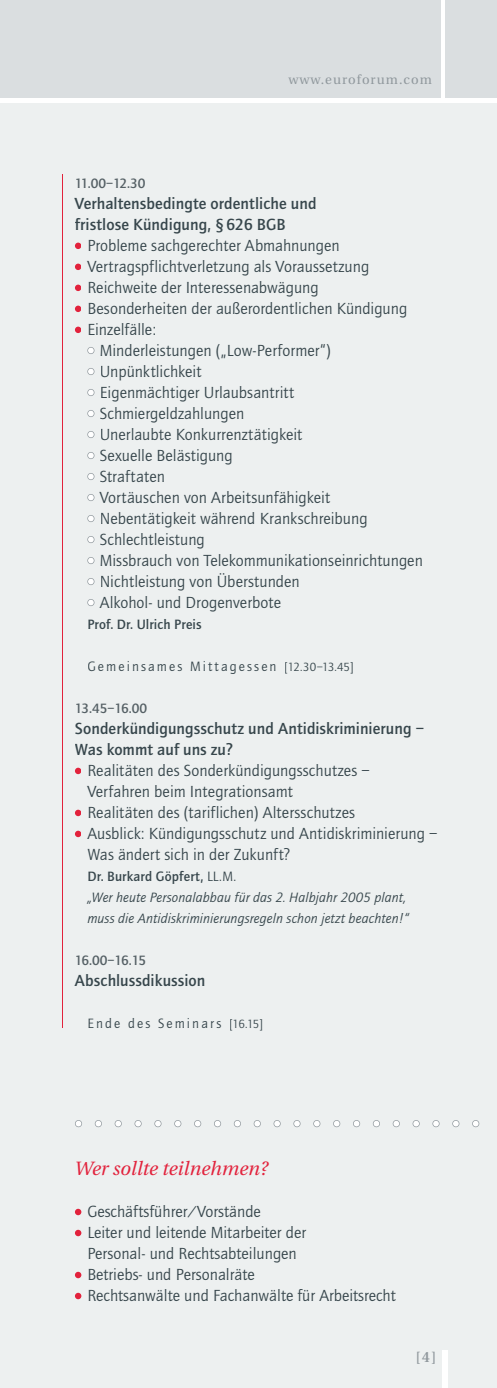
<style>
.page{position:relative;width:497px;height:1388px;background:#fff}
.page>*{position:absolute;margin:0;border:0;box-sizing:border-box;transform-origin:0 0}
.t1{font:italic 19.25px "Utopia";color:#e2223c}
.t2{font:16.62px/21px "Quay Sans EF";color:#37464c}
.t3{font:500 16.62px/21px "Quay Sans EF";letter-spacing:.005em;color:#37464c}
.t4{font:600 14.88px "Utopia";color:#90989d}
.t5{font:italic 14px/21px "Quay Sans EF";letter-spacing:.01em;color:#37464c}
.t6{font:14px "Quay Sans EF";letter-spacing:.15em;color:#37464c}
.t7{font:500 14px "Quay Sans EF";letter-spacing:-.075em;color:#556065}
.t8{font:500 14px "Quay Sans EF";letter-spacing:.015em;color:#37464c}
.t9{font:13.12px "Utopia";letter-spacing:.08em;color:#90989d}
.s1{font-size:12.25px}
.s2{font-weight:500;font-style:normal}
.s3{font-style:normal}
</style>
<div class="page">
<div style="left:0;top:0;width:497px;height:98px;background:#dadee0"></div>
<div style="left:0;top:103px;width:497px;height:1285px;background:#edf0f0"></div>
<svg style="left:75px;top:243px;width:6px;height:6px"></svg>
<svg style="left:75px;top:264px;width:6px;height:6px"></svg>
<svg style="left:75px;top:285px;width:6px;height:6px"></svg>
<svg style="left:75px;top:306px;width:6px;height:6px"></svg>
<svg style="left:75px;top:327px;width:6px;height:6px"></svg>
<svg style="left:87px;top:347px;width:7px;height:7px"></svg>
<svg style="left:87px;top:368px;width:7px;height:7px"></svg>
<svg style="left:87px;top:389px;width:7px;height:7px"></svg>
<svg style="left:87px;top:410px;width:7px;height:7px"></svg>
<svg style="left:87px;top:431px;width:7px;height:7px"></svg>
<svg style="left:87px;top:452px;width:7px;height:7px"></svg>
<svg style="left:87px;top:473px;width:7px;height:7px"></svg>
<svg style="left:87px;top:494px;width:7px;height:7px"></svg>
<svg style="left:87px;top:515px;width:7px;height:7px"></svg>
<svg style="left:87px;top:536px;width:7px;height:7px"></svg>
<svg style="left:87px;top:557px;width:7px;height:7px"></svg>
<svg style="left:87px;top:578px;width:7px;height:7px"></svg>
<svg style="left:87px;top:599px;width:7px;height:7px"></svg>
<svg style="left:75px;top:768px;width:6px;height:6px"></svg>
<svg style="left:75px;top:810px;width:6px;height:6px"></svg>
<svg style="left:75px;top:831px;width:6px;height:6px"></svg>
<hr style="left:62px;top:174px;width:1px;height:854px;background:#e2223c">
<svg style="left:75px;top:1209px;width:6px;height:6px"></svg>
<svg style="left:75px;top:1230px;width:6px;height:6px"></svg>
<svg style="left:75px;top:1272px;width:6px;height:6px"></svg>
<svg style="left:75px;top:1293px;width:6px;height:6px"></svg>
<div style="left:442px;top:1350px;width:5px;height:38px;background:#fff"></div>
<hr style="left:441px;top:0;width:4px;height:98px;background:#fff">
<svg style="left:75px;top:1120px;width:7px;height:7px"></svg>
<svg style="left:95px;top:1120px;width:7px;height:7px"></svg>
<svg style="left:115px;top:1120px;width:7px;height:7px"></svg>
<svg style="left:134px;top:1120px;width:8px;height:7px"></svg>
<svg style="left:154px;top:1120px;width:7px;height:7px"></svg>
<svg style="left:174px;top:1120px;width:7px;height:7px"></svg>
<svg style="left:194px;top:1120px;width:7px;height:7px"></svg>
<svg style="left:214px;top:1120px;width:7px;height:7px"></svg>
<svg style="left:234px;top:1120px;width:7px;height:7px"></svg>
<svg style="left:253px;top:1120px;width:8px;height:7px"></svg>
<svg style="left:273px;top:1120px;width:7px;height:7px"></svg>
<svg style="left:293px;top:1120px;width:7px;height:7px"></svg>
<svg style="left:313px;top:1120px;width:7px;height:7px"></svg>
<svg style="left:333px;top:1120px;width:7px;height:7px"></svg>
<svg style="left:353px;top:1120px;width:7px;height:7px"></svg>
<svg style="left:372px;top:1120px;width:8px;height:7px"></svg>
<svg style="left:392px;top:1120px;width:7px;height:7px"></svg>
<svg style="left:412px;top:1120px;width:7px;height:7px"></svg>
<svg style="left:432px;top:1120px;width:7px;height:7px"></svg>
<svg style="left:452px;top:1120px;width:7px;height:7px"></svg>
<svg style="left:472px;top:1120px;width:7px;height:7px"></svg>
<p class="t9" style="left:288px;top:73px;width:145px">www.euroforum.com</p>
<p class="t7" style="left:75px;top:175px;width:72px">11.00–12.30</p>
<p class="t3" style="left:75px;top:193px;width:243px">Verhaltensbedingte ordentliche und fristlose Kündigung, §626 BGB</p>
<p class="t2" style="left:87px;top:235px;width:254px">Probleme sachgerechter Abmahnungen</p>
<p class="t2" style="left:87px;top:256px;width:283px">Vertragspflichtverletzung als Voraussetzung</p>
<p class="t2" style="left:87px;top:277px;width:233px">Reichweite der Interessenabwägung</p>
<p class="t2" style="left:87px;top:298px;width:321px">Besonderheiten der außerordentlichen Kündigung</p>
<p class="t2" style="left:87px;top:319px;width:70px">Einzelfälle:</p>
<p class="t2" style="left:100px;top:340px;width:232px">Minderleistungen („Low-Performer“)</p>
<p class="t2" style="left:100px;top:361px;width:103px">Unpünktlichkeit</p>
<p class="t2" style="left:100px;top:382px;width:196px">Eigenmächtiger Urlaubsantritt</p>
<p class="t2" style="left:100px;top:403px;width:146px">Schmiergeldzahlungen</p>
<p class="t2" style="left:100px;top:424px;width:204px">Unerlaubte Konkurrenztätigkeit</p>
<p class="t2" style="left:100px;top:445px;width:134px">Sexuelle Belästigung</p>
<p class="t2" style="left:100px;top:466px;width:67px">Straftaten</p>
<p class="t2" style="left:100px;top:487px;width:232px">Vortäuschen von Arbeitsunfähigkeit</p>
<p class="t2" style="left:100px;top:508px;width:269px">Nebentätigkeit während Krankschreibung</p>
<p class="t2" style="left:100px;top:529px;width:107px">Schlechtleistung</p>
<p class="t2" style="left:100px;top:550px;width:324px">Missbrauch von Telekommunikationseinrichtungen</p>
<p class="t2" style="left:100px;top:571px;width:201px">Nichtleistung von Überstunden</p>
<p class="t2" style="left:100px;top:592px;width:183px">Alkohol- und Drogenverbote</p>
<p class="t8" style="left:87px;top:616px;width:116px">Prof. Dr. Ulrich Preis</p>
<p class="t6" style="left:87px;top:658px;width:268px">Gemeinsames Mittagessen <span class="s1">[12.30–13.45]</span></p>
<p class="t7" style="left:75px;top:700px;width:74px">13.45–16.00</p>
<p class="t3" style="left:75px;top:718px;width:350px">Sonderkündigungsschutz und Antidiskriminierung –<br>Was kommt auf uns zu?</p>
<p class="t2" style="left:87px;top:760px;width:351px">Realitäten des Sonderkündigungsschutzes –<br>Verfahren beim Integrationsamt<br>Realitäten des (tariflichen) Altersschutzes<br>Ausblick: Kündigungsschutz und Antidiskriminierung – Was ändert sich in der Zukunft?</p>
<p class="t5" style="left:87px;top:866px;width:323px"><span class="s2">Dr. Burkard Göpfert,</span> <span class="s3">LL.M.<br></span>„Wer heute Personalabbau für das 2. Halbjahr 2005 plant, muss die Antidiskriminierungsregeln schon jetzt beachten!“</p>
<p class="t7" style="left:75px;top:952px;width:73px">16.00–16.15</p>
<p class="t3" style="left:75px;top:970px;width:132px">Abschlussdikussion</p>
<p class="t6" style="left:87px;top:1015px;width:177px">Ende des Seminars <span class="s1">[16.15]</span></p>
<p class="t1" style="left:75px;top:1158px;width:195px">Wer sollte teilnehmen?</p>
<p class="t2" style="left:87px;top:1201px;width:310px">Geschäftsführer/Vorstände<br>Leiter und leitende Mitarbeiter der<br>Personal- und Rechtsabteilungen<br>Betriebs- und Personalräte<br>Rechtsanwälte und Fachanwälte für Arbeitsrecht</p>
<p class="t4" style="left:415px;top:1348px;width:23px">[4]</p>
</div>
